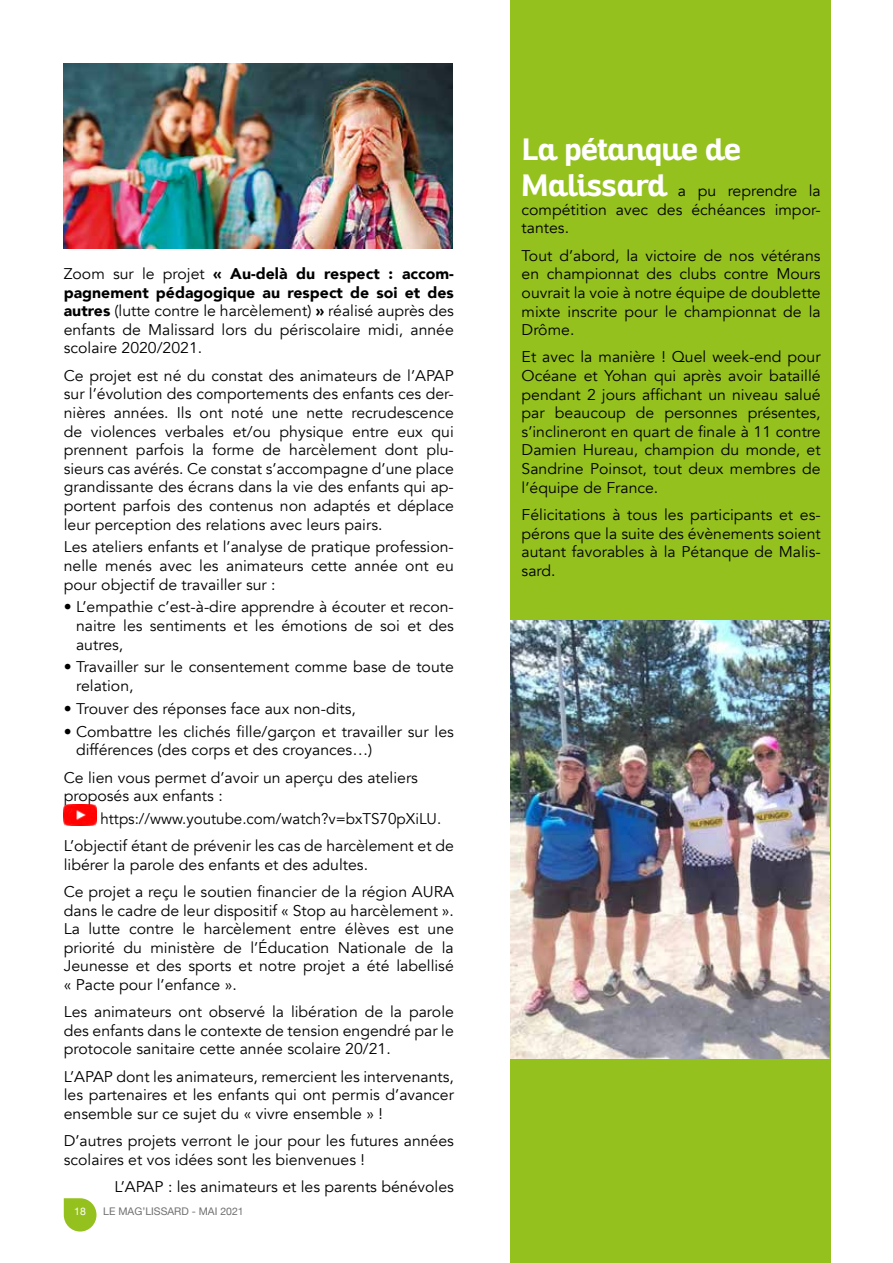
<style>
.page{position:relative;width:893px;height:1263px;background:#fff}
.page>*{position:absolute;margin:0;border:0;box-sizing:border-box;transform-origin:0 0}
.t1{font:700 30px "Altair";color:#fff}
.t2{font:15.45px/18.6px "Avenir";color:#000;text-align:justify}
.t3{font:10.5px "Helvetica Neue";color:#706f6f}
.t4{font:10.5px "Helvetica Neue";color:#fff}
.s1{font-weight:900}
.s2{font-family:"Altair";font-weight:700;font-size:30px;color:#fff}
</style>
<div class="page">
<div style="left:510px;top:0;width:321px;height:1263px;background:#95c11f"></div>
<img style="left:64px;top:804px;width:32px;height:22px">
<svg style="left:64px;top:1198px;width:33px;height:33px"></svg>
<img style="left:64px;top:64px;width:389px;height:185px">
<img style="left:511px;top:621px;width:318px;height:438px">
<p class="t2" style="left:64px;top:265px;width:392px">Zoom sur le projet <span class="s1">« Au-delà du respect : accom&shy;pagnement pédagogique au respect de soi et des autres</span> (lutte contre le harcèlement) <span class="s1">»</span> réalisé auprès des enfants de Malissard lors du périscolaire midi, année scolaire 2020/2021.</p>
<p class="t2" style="left:64px;top:366px;width:392px">Ce projet est né du constat des animateurs de l’APAP sur l’évolution des comportements des enfants ces der&shy;nières années. Ils ont noté une nette recrudescence de violences verbales et/ou physique entre eux qui prennent parfois la forme de harcèlement dont plu&shy;sieurs cas avérés. Ce constat s’accompagne d’une place grandissante des écrans dans la vie des enfants qui ap&shy;portent parfois des contenus non adaptés et déplace leur perception des relations avec leurs pairs.</p>
<p class="t2" style="left:64px;top:538px;width:392px">Les ateliers enfants et l’analyse de pratique profession&shy;nelle menés avec les animateurs cette année ont eu pour objectif de travailler sur :</p>
<p class="t2" style="left:76px;top:598px;width:379px;text-indent:-12px">• L’empathie c’est-à-dire apprendre à écouter et recon&shy;naitre les sentiments et les émotions de soi et des autres,</p>
<p class="t2" style="left:76px;top:658px;width:379px;text-indent:-12px">• Travailler sur le consentement comme base de toute relation,</p>
<p class="t2" style="left:64px;top:699px;width:294px">• Trouver des réponses face aux non-dits,</p>
<p class="t2" style="left:76px;top:722px;width:379px;text-indent:-12px">• Combattre les clichés fille/garçon et travailler sur les différences (des corps et des croyances…)</p>
<p class="t2" style="left:64px;top:768px;width:356px">Ce lien vous permet d’avoir un aperçu des ateliers proposés aux enfants :</p>
<p class="t2" style="left:64px;top:805px;width:392px;line-height:27.3px;text-indent:37px">https://www.youtube.com/watch?v=bxTS70pXiLU.<br>L’objectif étant de prévenir les cas de harcèlement et de</p>
<p class="t2" style="left:64px;top:851px;width:392px;line-height:27.3px">libérer la parole des enfants et des adultes.<br>Ce projet a reçu le soutien financier de la région AURA</p>
<p class="t2" style="left:64px;top:901px;width:392px">dans le cadre de leur dispositif « Stop au harcèlement ».<br>La lutte contre le harcèlement entre élèves est une priorité du ministère de l’Éducation Nationale de la Jeunesse et des sports et notre projet a été labellisé « Pacte pour l’enfance ».</p>
<p class="t2" style="left:64px;top:1003px;width:392px">Les animateurs ont observé la libération de la parole des enfants dans le contexte de tension engendré par le protocole sanitaire cette année scolaire 20/21.</p>
<p class="t2" style="left:64px;top:1067px;width:392px">L’APAP dont les animateurs, remercient les intervenants, les partenaires et les enfants qui ont permis d’avancer ensemble sur ce sujet du « vivre ensemble » !</p>
<p class="t2" style="left:64px;top:1132px;width:392px">D’autres projets verront le jour pour les futures années scolaires et vos idées sont les bienvenues !</p>
<p class="t2" style="left:114px;top:1178px;width:341px">L’APAP : les animateurs et les parents bénévoles</p>
<p class="t4" style="left:74px;top:1204px;width:13px">18</p>
<p class="t3" style="left:103px;top:1204px;width:142px">LE MAG’LISSARD - MAI 2021</p>
<h1 class="t1" style="left:522px;top:130px;width:221px">La pétanque de</h1>
<p class="t2" style="left:522px;top:182px;width:301px"><span class="s2">Malissard</span> a pu reprendre la compétition avec des échéances impor&shy;tantes.</p>
<p class="t2" style="left:522px;top:246px;width:301px">Tout d’abord, la victoire de nos vétérans en championnat des clubs contre Mours ouvrait la voie à notre équipe de doublette mixte inscrite pour le championnat de la Drôme.</p>
<p class="t2" style="left:522px;top:348px;width:301px">Et avec la manière ! Quel week-end pour Océane et Yohan qui après avoir bataillé pendant 2 jours affichant un niveau salué par beaucoup de personnes présentes, s’inclineront en quart de finale à 11 contre Damien Hureau, champion du monde, et Sandrine Poinsot, tout deux membres de l’équipe de France.</p>
<p class="t2" style="left:522px;top:506px;width:301px">Félicitations à tous les participants et es&shy;pérons que la suite des évènements soient autant favorables à la Pétanque de Malis&shy;sard.</p>
</div>
